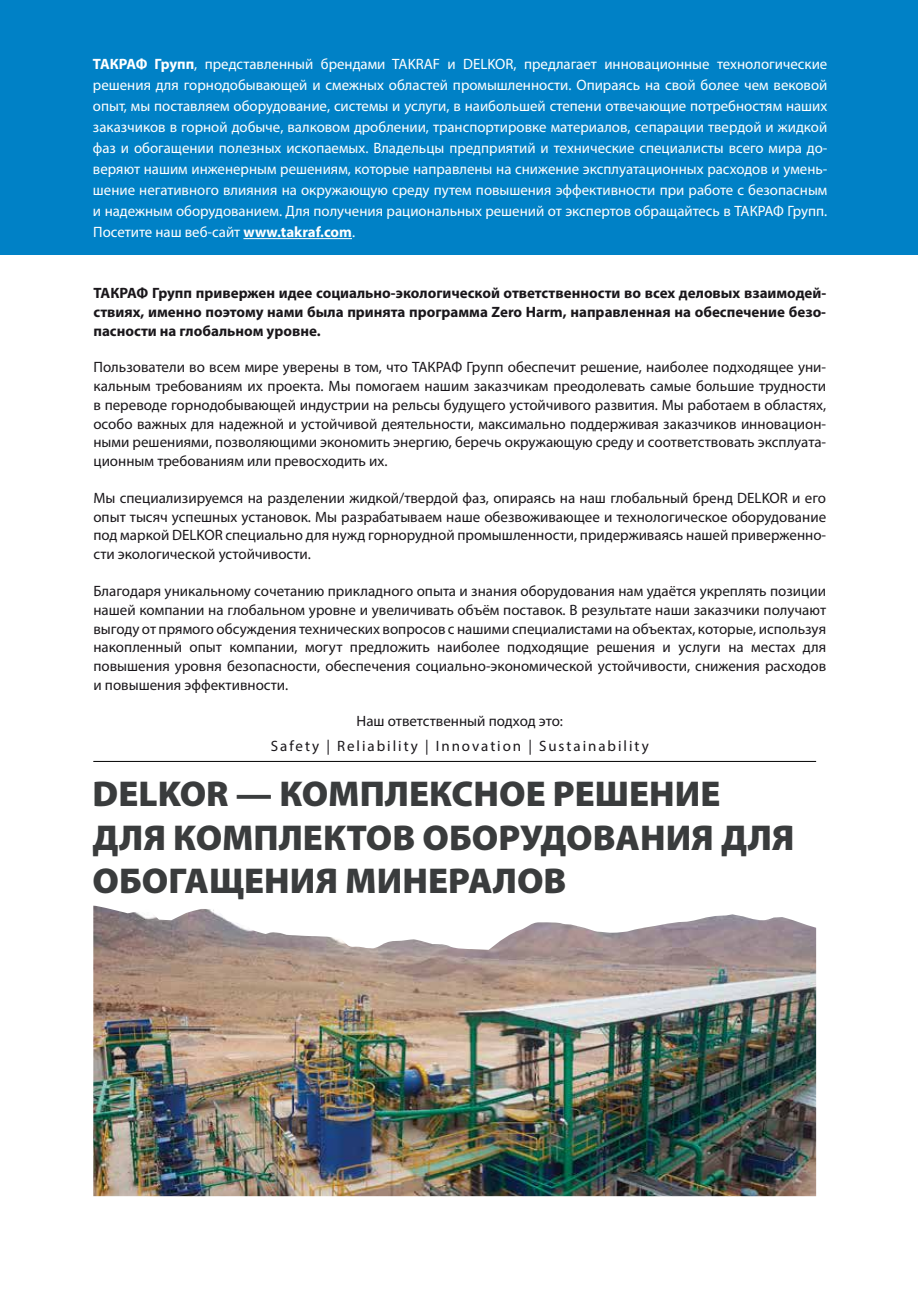
<style>
.page{position:relative;width:918px;height:1289px;background:#fff}
.page>*{position:absolute;margin:0;border:0;box-sizing:border-box;transform-origin:0 0}
.t1{font:900 36px/43.2px "Myriad Pro";color:#3a3c3d}
.t2{font:15px/18.8px "Myriad Pro";color:#1a171b;text-align:justify}
.t3{font:15px/21px "Myriad Pro";color:#fff;text-align:justify}
.t4{font:700 15px/18.8px "Myriad Pro";color:#1a171b;text-align:justify}
.t5{font:15px/25.5px "Myriad Pro";letter-spacing:.13em;color:#1a171b;text-align:center}
.s1{font-weight:700}
</style>
<div class="page">
<div style="left:0;top:0;width:918px;height:254px;background:#0081c6"></div>
<hr style="left:243px;top:238px;width:109px;height:1px;background:#fff">
<hr style="left:93px;top:761px;width:723px;height:1px;background:#000">
<img style="left:93px;top:905px;width:723px;height:291px">
<p class="t3" style="left:93px;top:53px;width:736px"><span class="s1">ТАКРАФ Групп</span>, представленный брендами TAKRAF и DELKOR, предлагает инновационные технологические решения для горнодобывающей и смежных областей промышленности. Опираясь на свой более чем вековой опыт, мы поставляем оборудование, системы и услуги, в наибольшей степени отвечающие потребностям наших заказчиков в горной добыче, валковом дроблении, транспортировке материалов, сепарации твердой и жидкой фаз и обогащении полезных ископаемых. Владельцы предприятий и технические специалисты всего мира до&shy;веряют нашим инженерным решениям, которые направлены на снижение эксплуатационных расходов и умень&shy;шение негативного влияния на окружающую среду путем повышения эффективности при работе с безопасным и надежным оборудованием. Для получения рациональных решений от экспертов обращайтесь в ТАКРАФ Групп.<br>Посетите наш веб-сайт <span class="s1">www.takraf.com</span>.</p>
<p class="t4" style="left:93px;top:283px;width:734px">ТАКРАФ Групп привержен идее социально-экологической ответственности во всех деловых взаимодей&shy;ствиях, именно поэтому нами была принята программа Zero Harm, направленная на обеспечение безо&shy;пасности на глобальном уровне.</p>
<p class="t2" style="left:93px;top:358px;width:734px">Пользователи во всем мире уверены в том, что ТАКРАФ Групп обеспечит решение, наиболее подходящее уни&shy;кальным требованиям их проекта. Мы помогаем нашим заказчикам преодолевать самые большие трудности в переводе горнодобывающей индустрии на рельсы будущего устойчивого развития. Мы работаем в областях, особо важных для надежной и устойчивой деятельности, максимально поддерживая заказчиков инновацион&shy;ными решениями, позволяющими экономить энергию, беречь окружающую среду и соответствовать эксплуата&shy;ционным требованиям или превосходить их.</p>
<p class="t2" style="left:93px;top:488px;width:734px">Мы специализируемся на разделении жидкой/твердой фаз, опираясь на наш глобальный бренд DELKOR и его опыт тысяч успешных установок. Мы разрабатываем наше обезвоживающее и технологическое оборудование под маркой DELKOR специально для нужд горнорудной промышленности, придерживаясь нашей приверженно&shy;сти экологической устойчивости.</p>
<p class="t2" style="left:93px;top:581px;width:734px">Благодаря уникальному сочетанию прикладного опыта и знания оборудования нам удаётся укреплять позиции нашей компании на глобальном уровне и увеличивать объём поставок. В результате наши заказчики получают выгоду от прямого обсуждения технических вопросов с нашими специалистами на объектах, которые, используя накопленный опыт компании, могут предложить наиболее подходящие решения и услуги на местах для повышения уровня безопасности, обеспечения социально-экономической устойчивости, снижения расходов и повышения эффективности.</p>
<p class="t5" style="left:271px;top:707px;width:379px">Наш ответственный подход это:<br>Safety | Reliability | Innovation | Sustainability</p>
<h1 class="t1" style="left:93px;top:771px;width:704px">DELKOR — КОМПЛЕКСНОЕ РЕШЕНИЕ<br>ДЛЯ КОМПЛЕКТОВ ОБОРУДОВАНИЯ ДЛЯ<br>ОБОГАЩЕНИЯ МИНЕРАЛОВ</h1>
</div>
